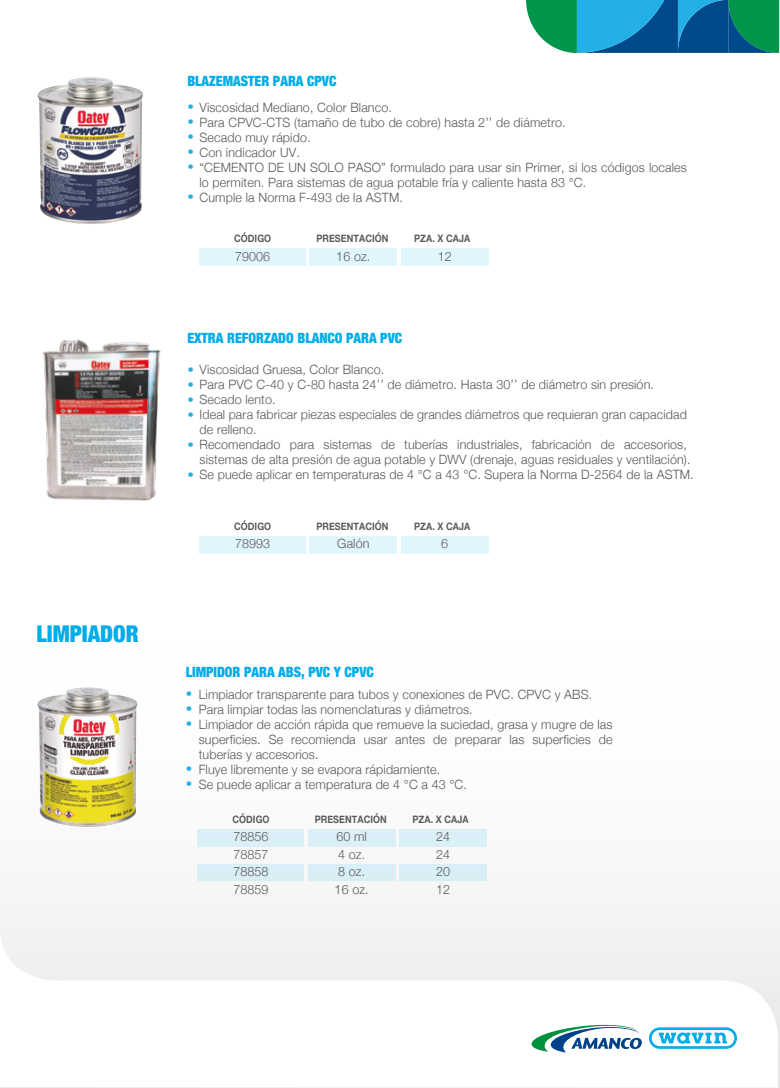
<style>
.page{position:relative;width:780px;height:1088px;background:#fff}
.page>*{position:absolute;margin:0;border:0;box-sizing:border-box;transform-origin:0 0}
.t1{font:900 condensed 23.12px "Helvetica Neue";color:#00ace9}
.t2{font:900 condensed 14.12px "Helvetica Neue";color:#00ace9}
.t3{font:300 12.88px/15px "Helvetica Neue";letter-spacing:.01em;color:#575756}
.t4{font:300 12.88px/17.5px "Helvetica Neue";letter-spacing:.01em;color:#5a5a5c;text-align:justify}
.t5{font:300 12.5px/15px "Helvetica Neue";color:#27aee5;text-align:justify}
.t6{font:700 10.25px "Helvetica Neue";letter-spacing:.01em;color:#5a5a5c;scale:.88 1}
.s1{font-size:12.5px;color:#27aee5}
</style>
<div class="page">
<svg style="left:0;top:864px;width:777px;height:189px;fill:#f5f5f6"></svg>
<svg style="left:530px;top:1023px;width:112px;height:29px"></svg>
<svg style="left:649px;top:1027px;width:88px;height:22px"></svg>
<svg style="left:526px;top:0;width:253px;height:53px;background:#168797"></svg>
<div style="left:199px;top:248px;width:107px;height:18px;background:#e1f5fc"></div>
<div style="left:309px;top:248px;width:88px;height:18px;background:#e1f5fc"></div>
<div style="left:401px;top:248px;width:87px;height:18px;background:#e1f5fc"></div>
<div style="left:199px;top:536px;width:107px;height:17px;background:#e1f5fc"></div>
<div style="left:309px;top:536px;width:88px;height:17px;background:#e1f5fc"></div>
<div style="left:401px;top:536px;width:87px;height:17px;background:#e1f5fc"></div>
<img style="left:37px;top:687px;width:100px;height:140px">
<div style="left:198px;top:829px;width:106px;height:17px;background:#dbeff7"></div>
<div style="left:198px;top:864px;width:106px;height:17px;background:#d9eef5"></div>
<div style="left:308px;top:829px;width:87px;height:17px;background:#dbeff7"></div>
<div style="left:308px;top:864px;width:87px;height:17px;background:#d9eef5"></div>
<div style="left:399px;top:829px;width:88px;height:17px;background:#dbeff7"></div>
<div style="left:399px;top:864px;width:88px;height:17px;background:#d9eef5"></div>
<img style="left:42px;top:339px;width:119px;height:162px">
<img style="left:37px;top:77px;width:106px;height:147px">
<h1 class="t1" style="left:36px;top:615px;width:104px">LIMPIADOR</h1>
<p class="t2" style="left:187px;top:69px;width:150px">BLAZEMASTER PARA CPVC</p>
<p class="t3" style="left:187px;top:99px;width:206px"><span class="s1">•</span> Viscosidad Mediano, Color Blanco.</p>
<p class="t3" style="left:187px;top:114px;width:380px"><span class="s1">•</span> Para CPVC-CTS (tamaño de tubo de cobre) hasta 2’’ de diámetro.</p>
<p class="t3" style="left:187px;top:129px;width:125px"><span class="s1">•</span> Secado muy rápido.</p>
<p class="t3" style="left:187px;top:144px;width:114px"><span class="s1">•</span> Con indicador UV.</p>
<p class="t3" style="left:199px;top:159px;width:489px;text-indent:-12px"><span class="s1">•</span> “CEMENTO DE UN SOLO PASO” formulado para usar sin Primer, si los códigos locales lo permiten. Para sistemas de agua potable fría y caliente hasta 83 °C.</p>
<p class="t3" style="left:187px;top:189px;width:217px"><span class="s1">•</span> Cumple la Norma F-493 de la ASTM.</p>
<p class="t6" style="left:234px;top:230px;width:44px">CÓDIGO</p>
<p class="t6" style="left:316px;top:230px;width:83px">PRESENTACIÓN</p>
<p class="t6" style="left:414px;top:230px;width:65px">PZA. X CAJA</p>
<p class="t4" style="left:336px;top:246px;width:36px">16 oz.</p>
<p class="t4" style="left:437px;top:246px;width:16px">12</p>
<p class="t4" style="left:235px;top:246px;width:37px">79006</p>
<p class="t2" style="left:187px;top:327px;width:216px">EXTRA REFORZADO BLANCO PARA PVC</p>
<p class="t3" style="left:187px;top:361px;width:198px"><span class="s1">•</span> Viscosidad Gruesa, Color Blanco.</p>
<p class="t3" style="left:187px;top:376px;width:468px"><span class="s1">•</span> Para PVC C-40 y C-80 hasta 24’’ de diámetro. Hasta 30’’ de diámetro sin presión.</p>
<p class="t3" style="left:187px;top:391px;width:90px"><span class="s1">•</span> Secado lento.</p>
<p class="t3" style="left:199px;top:406px;width:489px;text-indent:-12px"><span class="s1">•</span> Ideal para fabricar piezas especiales de grandes diámetros que requieran gran capacidad de relleno.</p>
<p class="t3" style="left:187px;top:436px;width:504px;text-align:right"><span class="s1">•</span> Recomendado para sistemas de tuberías industriales, fabricación de accesorios, sistemas de alta presión de agua potable y DWV (drenaje, aguas residuales y ventilación).</p>
<p class="t3" style="left:187px;top:466px;width:507px"><span class="s1">•</span> Se puede aplicar en temperaturas de 4 °C a 43 °C. Supera la Norma D-2564 de la ASTM.</p>
<p class="t6" style="left:234px;top:518px;width:44px">CÓDIGO</p>
<p class="t6" style="left:316px;top:518px;width:83px">PRESENTACIÓN</p>
<p class="t6" style="left:414px;top:518px;width:65px">PZA. X CAJA</p>
<p class="t4" style="left:337px;top:534px;width:34px">Galón</p>
<p class="t4" style="left:441px;top:534px;width:8px">6</p>
<p class="t4" style="left:235px;top:534px;width:37px">78993</p>
<p class="t2" style="left:186px;top:660px;width:190px">LIMPIDOR PARA ABS, PVC Y CPVC</p>
<p class="t3" style="left:199px;top:686px;width:415px">Limpiador transparente para tubos y conexiones de PVC. CPVC y ABS.<br>Para limpiar todas las nomenclaturas y diámetros.<br>Limpiador de acción rápida que remueve la suciedad, grasa y mugre de las superficies. Se recomienda usar antes de preparar las superficies de tuberías y accesorios.<br>Fluye libremente y se evapora rápidamiente.<br>Se puede aplicar a temperatura de 4 °C a 43 °C.</p>
<p class="t5" style="left:186px;top:685px;width:8px">• • •</p>
<p class="t5" style="left:186px;top:760px;width:8px">• •</p>
<p class="t6" style="left:232px;top:811px;width:44px">CÓDIGO</p>
<p class="t6" style="left:315px;top:811px;width:83px">PRESENTACIÓN</p>
<p class="t6" style="left:412px;top:811px;width:65px">PZA. X CAJA</p>
<p class="t4" style="left:334px;top:827px;width:36px;text-align:left">60 ml<br>4 oz.<br>8 oz.<br>16 oz.</p>
<p class="t4" style="left:436px;top:827px;width:16px">24<br>24<br>20<br>12</p>
<p class="t4" style="left:233px;top:827px;width:37px">78856<br>78857<br>78858<br>78859</p>
</div>
